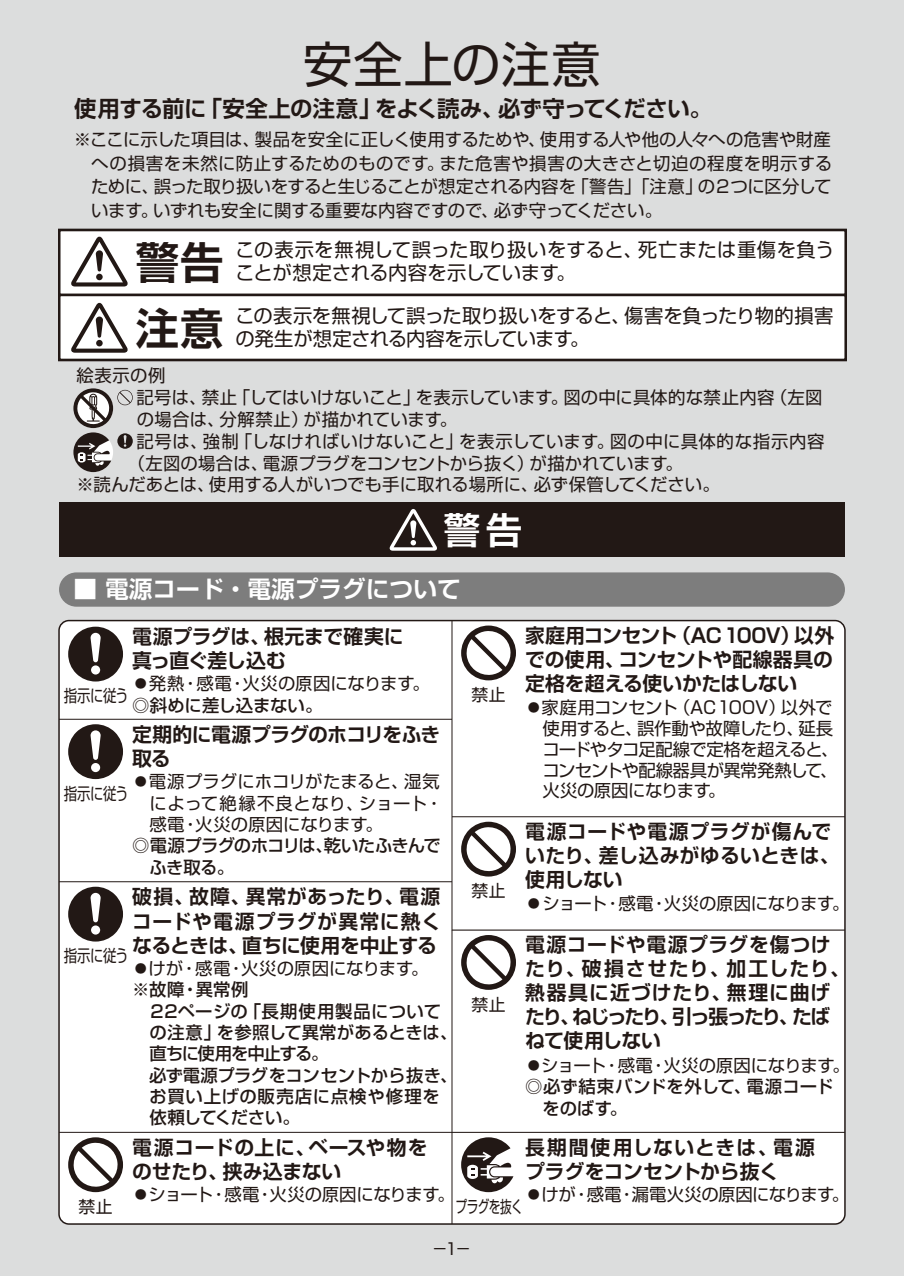
<style>
.page{position:relative;width:904px;height:1276px;background:#fff}
.page>*{position:absolute;margin:0;border:0;box-sizing:border-box;transform-origin:0 0}
.t1{font:49.18px "Shin Go Pro";letter-spacing:.02em;color:#221815}
.t2{font:700 43.4px "Shin Go Pro De";color:#221815}
.t3{font:700 36.4px "Shin Go Pro De";color:#fff}
.t4{font:700 23.62px "Shin Go Pro De";color:#fff}
.t5{font:700 22.4px "Shin Go Pro De";letter-spacing:-.025em;color:#221815}
.t6{font:700 19.78px/23.8px "Shin Go Pro De";letter-spacing:.01em;color:#221815}
.t7{font:700 19.78px/23.8px "Shin Go Pro De";letter-spacing:.03em;color:#221815}
.t8{font:700 19.78px/24.3px "Shin Go Pro De";letter-spacing:-.01em;color:#221815}
.t9{font:700 19.78px/24.3px "Shin Go Pro De";letter-spacing:-.035em;color:#221815}
.t10{font:19.25px/22.8px "Shin Go Pro";letter-spacing:-.03em;color:#221815}
.t11{font:19.25px "Shin Go Pro";letter-spacing:.02em;color:#221815}
.t12{font:19.25px "Shin Go Pro";letter-spacing:-.01em;color:#221815}
.t13{font:17.32px/23.6px "Shin Go Pro";letter-spacing:-.005em;color:#221815;text-align:justify}
.t14{font:17.32px/20.8px "Shin Go Pro";letter-spacing:-.035em;color:#221815}
.t15{font:500 17.32px/21.3px "Shin Go Pro";letter-spacing:-.005em;color:#221815}
.t16{font:17.32px "Shin Go Pro";letter-spacing:.025em;color:#221815}
.t17{font:500 17.32px/21.3px "Shin Go Pro";letter-spacing:-.04em;color:#221815}
.t18{font:17.32px "Shin Go Pro";letter-spacing:-.025em;color:#221815}
.t19{font:500 17.32px "Shin Go Pro";letter-spacing:.03em;color:#221815}
.t20{font:500 17.32px "Shin Go Pro";letter-spacing:.04em;color:#221815}
.t21{font:500 17.32px "Shin Go Pro";letter-spacing:-.075em;color:#221815}
.t22{font:500 17.32px "Shin Go Pro";letter-spacing:-.05em;color:#221815}
.t23{font:16.8px "Shin Go Pro";letter-spacing:-.035em;color:#221815;scale:.8 1}
.t24{font:16.8px "Shin Go Pro";letter-spacing:-.035em;color:#221815}
.t25{font:16.8px "Shin Go Pro";letter-spacing:-.035em;color:#221815;scale:.7 1}
.t26{font:16.1px "Shin Go Pro";color:#221815}
</style>
<div class="page">
<div style="left:0;top:0;width:903px;height:1275px;background:#dcdddd"></div>
<div style="left:59px;top:620px;width:785px;height:603px;background:#fff;border-radius:10px"></div>
<hr style="left:451px;top:620px;width:1px;height:603px;background:#221815">
<div style="left:59px;top:572px;width:785px;height:34px;background:#7d7d7d;border-radius:17px"></div>
<div style="left:59px;top:502px;width:785px;height:55px;background:#221815"></div>
<svg style="left:389px;top:509px;width:48px;height:41px"></svg>
<hr style="left:452px;top:816px;width:392px;height:1px;background:#221815">
<svg style="left:461px;top:821px;width:55px;height:55px"></svg>
<hr style="left:452px;top:1131px;width:392px;height:1px;background:#221815">
<svg style="left:461px;top:1137px;width:52px;height:55px"></svg>
<div style="left:59px;top:230px;width:786px;height:65px;background:#fff"></div>
<div style="left:58px;top:229px;width:788px;height:67px;border:2px solid #221815"></div>
<div style="left:59px;top:295px;width:786px;height:65px;background:#fff"></div>
<div style="left:58px;top:294px;width:788px;height:67px;border:2px solid #221815"></div>
<svg style="left:71px;top:236px;width:57px;height:50px"></svg>
<svg style="left:71px;top:302px;width:57px;height:51px"></svg>
<svg style="left:73px;top:388px;width:60px;height:84px"></svg>
<svg style="left:68px;top:626px;width:55px;height:55px"></svg>
<hr style="left:59px;top:718px;width:393px;height:1px;background:#221815">
<svg style="left:68px;top:724px;width:55px;height:55px"></svg>
<hr style="left:59px;top:1131px;width:393px;height:1px;background:#221815">
<svg style="left:68px;top:1137px;width:55px;height:55px"></svg>
<hr style="left:59px;top:881px;width:393px;height:1px;background:#221815">
<svg style="left:68px;top:886px;width:55px;height:55px"></svg>
<svg style="left:461px;top:625px;width:55px;height:55px"></svg>
<svg style="left:461px;top:935px;width:55px;height:54px"></svg>
<hr style="left:452px;top:929px;width:392px;height:1px;background:#221815">
<h1 class="t1" style="left:303px;top:24px;width:299px">安全上の注意</h1>
<p class="t5" style="left:74px;top:91px;width:639px">使用する前に「安全上の注意」をよく読み、必ず守ってください。</p>
<p class="t13" style="left:91px;top:125px;width:742px;text-indent:-17px">※ここに示した項目は、製品を安全に正しく使用するためや、使用する人や他の人々への危害や財産への損害を未然に防止するためのものです。また危害や損害の大きさと切迫の程度を明示するために、誤った取り扱いをすると生じることが想定される内容を「警告」「注意」の２つに区分しています。いずれも安全に関する重要な内容ですので、必ず守ってください。　</p>
<h2 class="t2" style="left:136px;top:226px;width:89px">警告</h2>
<p class="t11" style="left:235px;top:234px;width:600px">この表示を無視して誤った取り扱いをすると、死亡または重傷を負う</p>
<p class="t12" style="left:235px;top:257px;width:342px">ことが想定される内容を示しています。</p>
<p class="t10" style="left:235px;top:302px;width:599px">この表示を無視して誤った取り扱いをすると、傷害を負ったり物的損害の発生が想定される内容を示しています。</p>
<h2 class="t2" style="left:136px;top:293px;width:89px">注意</h2>
<p class="t13" style="left:76px;top:362px;width:90px">絵表示の例</p>
<p class="t13" style="left:136px;top:384px;width:687px">記号は、禁止「してはいけないこと」を表示しています。図の中に具体的な禁止内容（左図</p>
<p class="t13" style="left:137px;top:405px;width:322px">の場合は、分解禁止）が描かれています。</p>
<p class="t16" style="left:136px;top:427px;width:689px">記号は、強制「しなければいけないこと」を表示しています。図の中に具体的な指示内容</p>
<p class="t13" style="left:128px;top:449px;width:556px">（左図の場合は、電源プラグをコンセントから抜く）が描かれています。</p>
<p class="t13" style="left:76px;top:471px;width:644px">※読んだあとは、使用する人がいつでも手に取れる場所に、必ず保管してください。</p>
<h3 class="t3" style="left:444px;top:500px;width:80px">警告</h3>
<h3 class="t4" style="left:74px;top:570px;width:388px">■ 電源コード・電源プラグについて</h3>
<p class="t8" style="left:132px;top:621px;width:273px">電源プラグは、根元まで確実に真っ直ぐ差し込む</p>
<p class="t13" style="left:132px;top:670px;width:299px">●発熱・感電・火災の原因になります。</p>
<p class="t15" style="left:132px;top:692px;width:192px">◎斜めに差し込まない。</p>
<p class="t23" style="left:64px;top:682px;width:82px">指示に従う</p>
<p class="t9" style="left:132px;top:719px;width:310px">定期的に電源プラグのホコリをふき取る</p>
<p class="t13" style="left:149px;top:769px;width:295px;line-height:21.3px;text-align:left;text-indent:-17px">●電源プラグにホコリがたまると、湿気によって絶縁不良となり、ショート・感電・火災の原因になります。</p>
<p class="t17" style="left:149px;top:833px;width:293px;text-indent:-17px">◎電源プラグのホコリは、乾いたふきんでふき取る。</p>
<p class="t23" style="left:64px;top:779px;width:82px">指示に従う</p>
<p class="t6" style="left:132px;top:882px;width:310px;line-height:24.3px;text-align:justify">破損、故障、異常があったり、電源コードや電源プラグが異常に熱くなるときは、直ちに使用を中止する</p>
<p class="t13" style="left:132px;top:954px;width:298px">●けが・感電・火災の原因になります。</p>
<p class="t15" style="left:132px;top:977px;width:118px">※故障・異常例</p>
<p class="t19" style="left:150px;top:996px;width:292px">22ページの「長期使用製品について</p>
<p class="t15" style="left:149px;top:1019px;width:309px">の注意」を参照して異常があるときは、</p>
<p class="t21" style="left:149px;top:1039px;width:180px">直ちに使用を中止する。</p>
<p class="t15" style="left:132px;top:1062px;width:327px">　必ず電源プラグをコンセントから抜き、</p>
<p class="t20" style="left:149px;top:1082px;width:292px">お買い上げの販売店に点検や修理を</p>
<p class="t22" style="left:149px;top:1103px;width:152px">依頼してください。</p>
<p class="t23" style="left:64px;top:942px;width:82px">指示に従う</p>
<p class="t24" style="left:471px;top:681px;width:36px">禁止</p>
<p class="t24" style="left:471px;top:877px;width:36px">禁止</p>
<p class="t24" style="left:471px;top:990px;width:36px">禁止</p>
<p class="t6" style="left:525px;top:621px;width:310px;text-align:justify">家庭用コンセント（AC100V）以外での使用、コンセントや配線器具の定格を超える使いかたはしない</p>
<p class="t14" style="left:542px;top:695px;width:297px;text-indent:-17px">●家庭用コンセント（AC100V）以外で使用すると、誤作動や故障したり、延長コードやタコ足配線で定格を超えると、コンセントや配線器具が異常発熱して、火災の原因になります。</p>
<p class="t6" style="left:525px;top:817px;width:316px">電源コードや電源プラグが傷んでいたり、差し込みがゆるいときは、使用しない</p>
<p class="t13" style="left:525px;top:889px;width:326px">●ショート・感電・火災の原因になります。</p>
<p class="t7" style="left:525px;top:930px;width:326px">電源コードや電源プラグを傷つけたり、破損させたり、加工したり、熱器具に近づけたり、無理に曲げたり、ねじったり、引っ張ったり、たばねて使用しない</p>
<p class="t13" style="left:525px;top:1051px;width:326px">●ショート・感電・火災の原因になります。</p>
<p class="t15" style="left:542px;top:1074px;width:292px;text-indent:-17px">◎必ず結束バンドを外して、電源コードをのばす。</p>
<p class="t24" style="left:78px;top:1192px;width:36px">禁止</p>
<p class="t6" style="left:132px;top:1132px;width:297px;line-height:24.3px">電源コードの上に、ベースや物をのせたり、挟み込まない</p>
<p class="t13" style="left:132px;top:1180px;width:324px">●ショート・感電・火災の原因になります。</p>
<p class="t6" style="left:525px;top:1132px;width:291px;line-height:24.3px">長期間使用しないときは、電源プラグをコンセントから抜く</p>
<p class="t18" style="left:525px;top:1180px;width:325px">●けが・感電・漏電火災の原因になります。</p>
<p class="t25" style="left:455px;top:1192px;width:97px">プラグを抜く</p>
<p class="t26" style="left:431px;top:1235px;width:41px">－1－</p>
</div>
